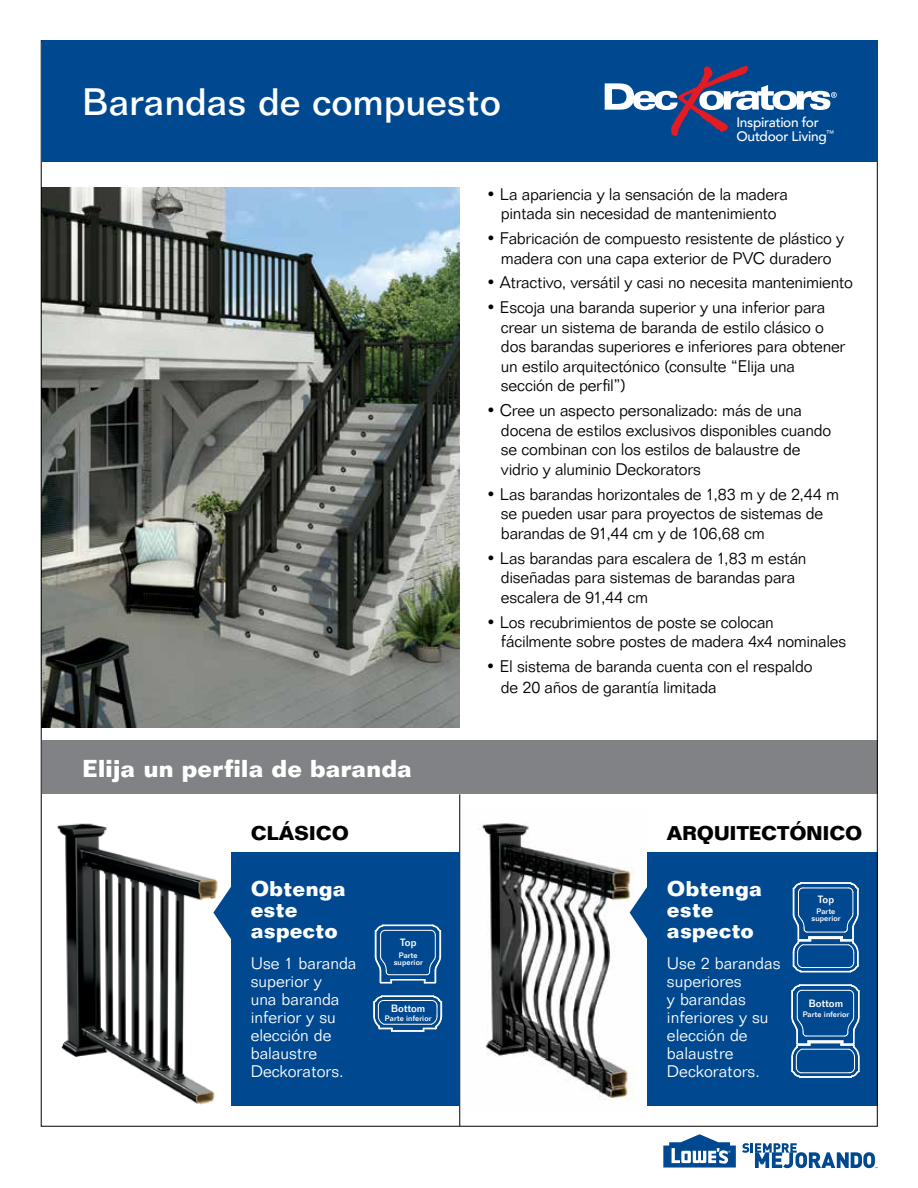
<style>
.page{position:relative;width:918px;height:1188px;background:#fff}
.page>*{position:absolute;margin:0;border:0;box-sizing:border-box;transform-origin:0 0}
.t1{font:500 37.5px "Folio BT";letter-spacing:-.005em;color:#fff}
.t2{font:700 24px "Folio BT";letter-spacing:-.005em;color:#fff}
.t3{font:700 21px/21px "Folio BT";color:#fff}
.t4{font:700 19.5px "Folio BT";letter-spacing:-.02em;color:#000}
.t5{font:300 16.5px/19.5px "Folio BT";letter-spacing:-.015em;color:#000}
.t6{font:300 16.5px/18px "Folio BT";color:#fff}
.t7{font:500 13.65px/13.6px "Avenir LT";letter-spacing:-.02em;color:#fff}
.t8{font:500 10.35px "Folio Std";letter-spacing:.01em;color:#fff}
.t9{font:500 7.8px/7.2px "Folio Std";letter-spacing:.015em;color:#fff;text-align:center}
</style>
<div class="page">
<img style="left:482px;top:823px;width:152px;height:277px">
<img style="left:57px;top:823px;width:161px;height:282px">
<div style="left:42px;top:740px;width:836px;height:54px;background:#808285"></div>
<img style="left:43px;top:187px;width:417px;height:540px">
<hr style="left:459px;top:794px;width:1px;height:332px;background:#000">
<div style="left:231px;top:852px;width:229px;height:254px;background:#004990"></div>
<svg style="left:213px;top:885px;width:18px;height:56px"></svg>
<hr style="left:384px;top:1024px;width:48px;height:1px;background:#fff">
<hr style="left:384px;top:1000px;width:48px;height:1px;background:#fff">
<hr style="left:391px;top:1031px;width:33px;height:1px;background:#fff">
<hr style="left:392px;top:1030px;width:31px;height:1px;background:#fff">
<svg style="left:423px;top:996px;width:19px;height:35px"></svg>
<hr style="left:382px;top:996px;width:51px;height:1px;background:#fff">
<svg style="left:373px;top:996px;width:20px;height:35px"></svg>
<hr style="left:385px;top:930px;width:46px;height:1px;background:#fff">
<hr style="left:389px;top:974px;width:38px;height:1px;background:#fff">
<hr style="left:391px;top:979px;width:34px;height:1px;background:#fff">
<hr style="left:392px;top:980px;width:32px;height:1px;background:#fff">
<hr style="left:383px;top:925px;width:50px;height:1px;background:#fff">
<svg style="left:375px;top:925px;width:17px;height:59px"></svg>
<svg style="left:424px;top:925px;width:17px;height:59px"></svg>
<div style="left:647px;top:852px;width:231px;height:254px;background:#004990"></div>
<svg style="left:630px;top:885px;width:17px;height:56px"></svg>
<hr style="left:808px;top:1041px;width:35px;height:1px;background:#fff">
<hr style="left:800px;top:985px;width:51px;height:1px;background:#fff">
<hr style="left:806px;top:1036px;width:39px;height:1px;background:#fff">
<hr style="left:802px;top:990px;width:47px;height:1px;background:#fff">
<hr style="left:802px;top:1049px;width:47px;height:1px;background:#fff">
<hr style="left:802px;top:1073px;width:47px;height:1px;background:#fff">
<hr style="left:810px;top:1043px;width:31px;height:1px;background:#fff">
<hr style="left:809px;top:1042px;width:33px;height:1px;background:#fff">
<svg style="left:791px;top:984px;width:20px;height:94px"></svg>
<hr style="left:800px;top:1077px;width:51px;height:1px;background:#fff">
<svg style="left:841px;top:984px;width:19px;height:94px"></svg>
<hr style="left:801px;top:882px;width:49px;height:1px;background:#fff">
<hr style="left:809px;top:937px;width:34px;height:1px;background:#fff">
<hr style="left:801px;top:883px;width:49px;height:1px;background:#fff">
<hr style="left:807px;top:932px;width:37px;height:1px;background:#fff">
<hr style="left:803px;top:888px;width:45px;height:1px;background:#fff">
<hr style="left:803px;top:945px;width:46px;height:1px;background:#fff">
<hr style="left:803px;top:967px;width:46px;height:1px;background:#fff">
<hr style="left:801px;top:972px;width:49px;height:1px;background:#fff">
<hr style="left:810px;top:938px;width:31px;height:1px;background:#fff">
<svg style="left:793px;top:882px;width:18px;height:91px"></svg>
<hr style="left:801px;top:971px;width:49px;height:1px;background:#fff">
<svg style="left:840px;top:882px;width:19px;height:90px"></svg>
<div style="left:42px;top:40px;width:836px;height:122px;background:#004990"></div>
<svg style="left:605px;top:66px;width:232px;height:70px"></svg>
<svg style="left:663px;top:1134px;width:73px;height:34px"></svg>
<svg style="left:742px;top:1143px;width:135px;height:25px"></svg>
<h1 class="t1" style="left:82px;top:79px;width:420px">Barandas de compuesto</h1>
<p class="t7" style="left:736px;top:116px;width:99px">Inspiration for<br>Outdoor Living<sup>™</sup></p>
<h2 class="t2" style="left:82px;top:754px;width:332px">Elija un perfila de baranda</h2>
<p class="t4" style="left:251px;top:821px;width:100px">Clásico</p>
<p class="t3" style="left:251px;top:877px;width:97px">Obtenga este aspecto</p>
<p class="t6" style="left:251px;top:954px;width:107px">Use 1 baranda superior y<br>una baranda inferior y su elección de balaustre<br>Deckorators.</p>
<p class="t8" style="left:400px;top:936px;width:18px">Top</p>
<p class="t9" style="left:394px;top:951px;width:31px">Parte superior</p>
<p class="t8" style="left:391px;top:1002px;width:36px">Bottom</p>
<p class="t9" style="left:385px;top:1015px;width:48px">Parte inferior</p>
<p class="t5" style="left:486px;top:184px;width:304px;text-align:center">• La apariencia y la sensación de la madera pintada sin necesidad de mantenimiento</p>
<p class="t5" style="left:486px;top:228px;width:360px;text-align:center">• Fabricación de compuesto resistente de plástico y madera con una capa exterior de PVC duradero</p>
<p class="t5" style="left:486px;top:273px;width:368px">• Atractivo, versátil y casi no necesita mantenimiento</p>
<p class="t5" style="left:501px;top:298px;width:346px;text-indent:-15px">• Escoja una baranda superior y una inferior para crear un sistema de baranda de estilo clásico o dos barandas superiores e inferiores para obtener un estilo arquitectónico (consulte “Elija una sección de perfil”)</p>
<p class="t5" style="left:501px;top:401px;width:332px;text-indent:-15px">• Cree un aspecto personalizado: más de una docena de estilos exclusivos disponibles cuando se combinan con los estilos de balaustre de vidrio y aluminio Deckorators</p>
<p class="t5" style="left:501px;top:484px;width:340px;text-indent:-15px">• Las barandas horizontales de 1,83 m y de 2,44 m se pueden usar para proyectos de sistemas de barandas de 91,44 cm y de 106,68 cm</p>
<p class="t5" style="left:501px;top:548px;width:307px;text-indent:-15px">• Las barandas para escalera de 1,83 m están diseñadas para sistemas de barandas para escalera de 91,44 cm</p>
<p class="t5" style="left:501px;top:612px;width:347px;text-indent:-15px">• Los recubrimientos de poste se colocan fácilmente sobre postes de madera 4x4 nominales</p>
<p class="t5" style="left:501px;top:655px;width:313px;line-height:21px;text-indent:-15px">• El sistema de baranda cuenta con el respaldo de 20 años de garantía limitada</p>
<p class="t4" style="left:667px;top:821px;width:197px">Arquitectónico</p>
<p class="t3" style="left:667px;top:877px;width:97px">Obtenga este aspecto</p>
<p class="t6" style="left:667px;top:954px;width:115px">Use 2 barandas superiores<br>y barandas inferiores y su elección de balaustre<br>Deckorators.</p>
<p class="t8" style="left:818px;top:893px;width:18px">Top</p>
<p class="t9" style="left:811px;top:908px;width:31px">Parte superior</p>
<p class="t8" style="left:809px;top:997px;width:36px">Bottom</p>
<p class="t9" style="left:803px;top:1010px;width:48px">Parte inferior</p>
</div>
